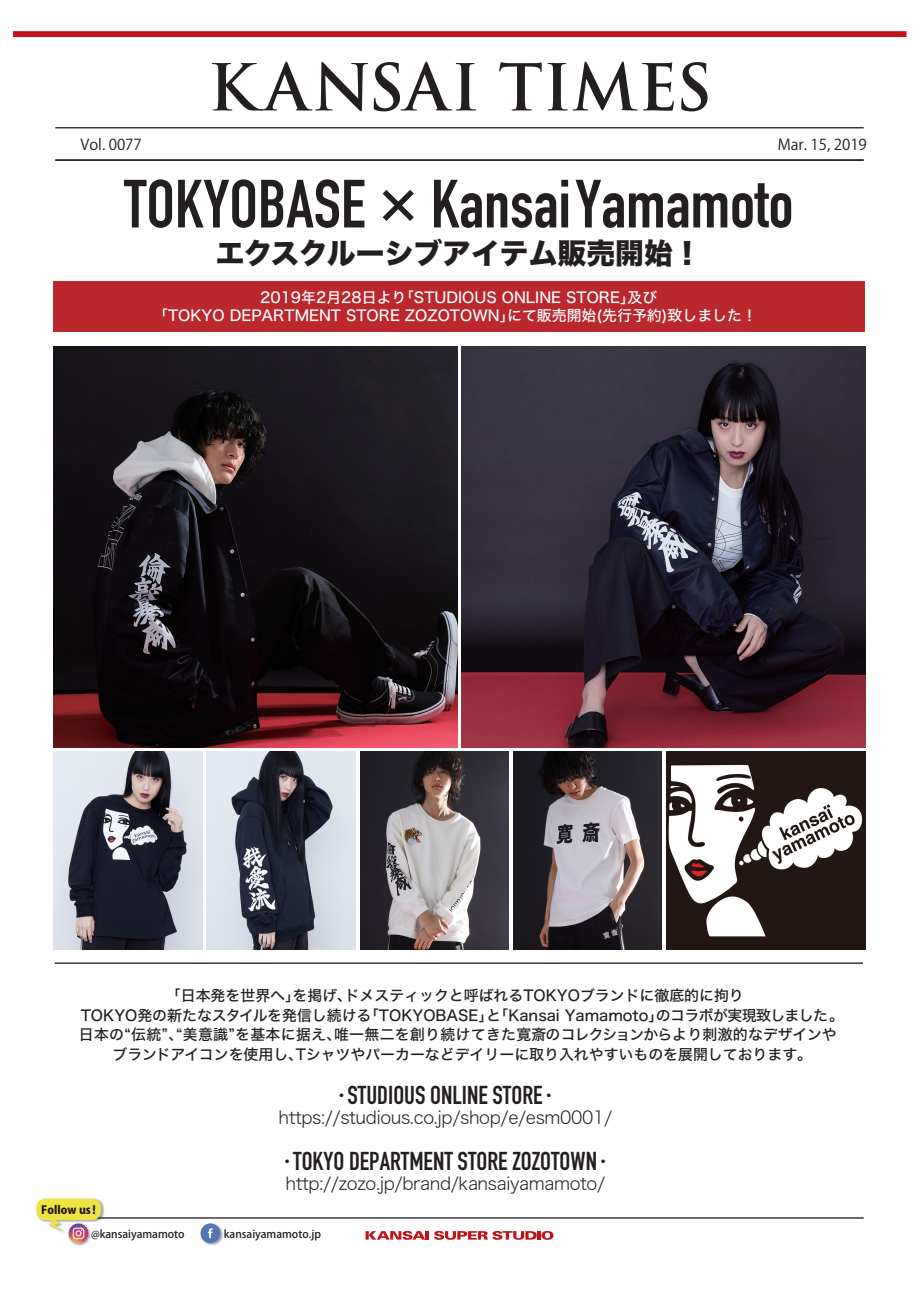
<style>
.page{position:relative;width:919px;height:1289px;background:#fff}
.page>*{position:absolute;margin:0;border:0;box-sizing:border-box;transform-origin:0 0}
.t1{font:700 66.9px "DIN Condensed";color:#231f20}
.t2{font:28.8px "Hira Kaku Std N W8";color:#231f20}
.t3{font:700 25.5px "DIN Condensed";color:#231f20}
.t4{font:17.7px "Hira Kaku Std N W2";letter-spacing:-.02em;color:#231f20}
.t5{font:15px "Koz Go Pr 6 N";color:#231f20}
.t6{font:14.85px "Hira Kaku Std N W5";color:#231f20}
.t7{font:14.85px/18px "Hira Kaku Std N W5";color:#fff;text-align:center}
.t8{font:14.85px "Hira Kaku Std N W5";letter-spacing:.02em;color:#231f20}
.t9{font:800 11.25px "Koz Go Pr 6 N";color:#211814}
.t10{font:500 10.8px "Koz Go Pr 6 N";color:#231f20}
.s1{font-family:"Hira Kaku Std N W2";font-weight:400}
</style>
<div class="page">
<svg style="left:212px;top:62px;width:156px;height:49px"></svg>
<svg style="left:374px;top:62px;width:102px;height:49px"></svg>
<svg style="left:499px;top:62px;width:42px;height:48px"></svg>
<svg style="left:547px;top:62px;width:126px;height:49px"></svg>
<svg style="left:681px;top:62px;width:26px;height:49px"></svg>
<div style="left:13px;top:31px;width:893px;height:6px;background:#c4121a"></div>
<hr style="left:55px;top:159px;width:808px;height:2px;background:#231f20">
<hr style="left:55px;top:127px;width:808px;height:1px;background:#231f20">
<hr style="left:55px;top:1217px;width:808px;height:1px;background:#231f20">
<svg style="left:365px;top:1230px;width:188px;height:9px"></svg>
<img style="left:201px;top:1223px;width:22px;height:23px">
<div style="left:200px;top:1223px;width:20px;height:20px;background:#5276b1;border-radius:50%"></div>
<svg style="left:208px;top:1228px;width:5px;height:10px"></svg>
<img style="left:69px;top:1239px;width:21px;height:7px">
<svg style="left:69px;top:1223px;width:19px;height:20px"></svg>
<img style="left:101px;top:1201px;width:4px;height:19px">
<svg style="left:36px;top:1198px;width:65px;height:41px"></svg>
<div style="left:54px;top:281px;width:811px;height:51px;background:#ba272d"></div>
<img style="left:666px;top:751px;width:199px;height:198px">
<img style="left:54px;top:346px;width:403px;height:401px">
<img style="left:461px;top:346px;width:404px;height:401px">
<img style="left:360px;top:751px;width:148px;height:198px">
<img style="left:207px;top:751px;width:148px;height:198px">
<img style="left:513px;top:751px;width:148px;height:198px">
<img style="left:54px;top:751px;width:148px;height:198px">
<hr style="left:55px;top:962px;width:807px;height:1px;background:#231f20">
<svg style="left:55px;top:127px;width:108px;height:34px"></svg>
<svg style="left:739px;top:127px;width:125px;height:34px"></svg>
<svg style="left:739px;top:1217px;width:125px;height:2px"></svg>
<p class="t5" style="left:81px;top:136px;width:63px">Vol. 0077</p>
<p class="t5" style="left:777px;top:136px;width:91px">Mar. 15, 2019</p>
<h1 class="t1" style="left:124px;top:159px;width:670px">TOKYOBASE × KansaiYamamoto</h1>
<h2 class="t2" style="left:216px;top:237px;width:487px">エクスクルーシブアイテム販売開始！</h2>
<p class="t7" style="left:153px;top:289px;width:605px">2019年2月28日より「STUDIOUS ONLINE STORE」及び<br>「TOKYO DEPARTMENT STORE ZOZOTOWN」にて販売開始(先行予約)致しました！</p>
<p class="t6" style="left:166px;top:984px;width:579px">「日本発を世界へ」を掲げ、ドメスティックと呼ばれるTOKYOブランドに徹底的に拘り</p>
<p class="t6" style="left:81px;top:1003px;width:764px">TOKYO発の新たなスタイルを発信し続ける「TOKYOBASE」と「Kansai Yamamoto」のコラボが実現致しました。</p>
<p class="t8" style="left:79px;top:1023px;width:759px">日本の“伝統”、“美意識”を基本に据え、唯一無二を創り続けてきた寛斎のコレクションからより刺激的なデザインや</p>
<p class="t6" style="left:112px;top:1042px;width:701px">ブランドアイコンを使用し、Tシャツやパーカーなどデイリーに取り入れやすいものを展開しております。</p>
<p class="t9" style="left:41px;top:1203px;width:56px">Follow us !</p>
<h3 class="t3" style="left:329px;top:1077px;width:234px"><span class="s1">・</span>STUDIOUS ONLINE STORE<span class="s1">・</span></h3>
<p class="t4" style="left:278px;top:1104px;width:335px">https://studious.co.jp/shop/e/esm0001/</p>
<h3 class="t3" style="left:274px;top:1143px;width:343px"><span class="s1">・</span>TOKYO DEPARTMENT STORE ZOZOTOWN<span class="s1">・</span></h3>
<p class="t4" style="left:285px;top:1170px;width:321px">http://zozo.jp/brand/kansaiyamamoto/</p>
<p class="t10" style="left:91px;top:1228px;width:95px">@kansaiyamamoto</p>
<p class="t10" style="left:224px;top:1228px;width:99px">kansaiyamamoto.jp</p>
</div>
